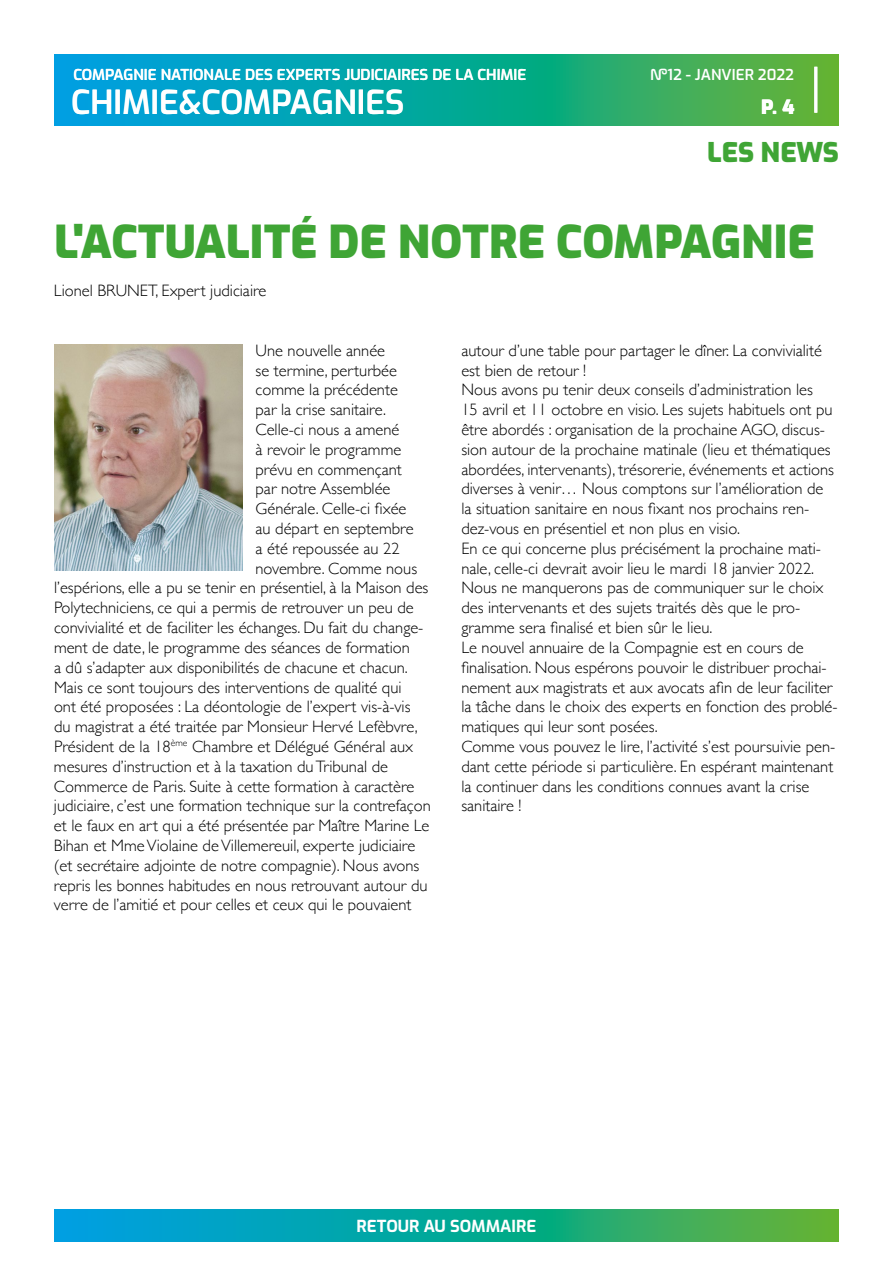
<style>
.page{position:relative;width:893px;height:1263px;background:#fff}
.page>*{position:absolute;margin:0;border:0;box-sizing:border-box;transform-origin:0 0}
.t1{font:900 45px "Exo";color:#3fa535}
.t2{font:600 33px "Exo";color:#fff}
.t3{font:900 27px "Exo";color:#3fa535}
.t4{font:900 19.5px "Exo";color:#fff}
.t5{font:300 16.5px/19.8px "Gill Sans";color:#000}
.t6{font:700 16.5px "Exo";color:#fff}
.t7{font:600 15px "Exo";color:#fff}
</style>
<div class="page">
<svg style="left:54px;top:54px;width:785px;height:71px;background:#17a892"></svg>
<hr style="left:814px;top:67px;width:3px;height:46px;background:#fff">
<svg style="left:54px;top:1209px;width:785px;height:32px;background:#17a892"></svg>
<img style="left:54px;top:344px;width:189px;height:226px">
<p class="t7" style="left:73px;top:63px;width:455px">COMPAGNIE NATIONALE DES EXPERTS JUDICIAIRES DE LA CHIMIE</p>
<p class="t7" style="left:650px;top:63px;width:145px">№12 - JANVIER 2022</p>
<h2 class="t2" style="left:71px;top:77px;width:335px">CHIMIE&amp;COMPAGNIES</h2>
<p class="t4" style="left:761px;top:92px;width:35px">P. 4</p>
<h3 class="t3" style="left:707px;top:132px;width:133px">LES NEWS</h3>
<h1 class="t1" style="left:54px;top:207px;width:762px">L'ACTUALITÉ DE NOTRE COMPAGNIE</h1>
<p class="t5" style="left:54px;top:280px;width:214px">Lionel BRUNET, Expert judiciaire</p>
<p class="t5" style="left:256px;top:340px;width:131px">Une nouvelle année</p>
<p class="t5" style="left:256px;top:360px;width:143px">se termine, perturbée</p>
<p class="t5" style="left:256px;top:379px;width:144px">comme la précédente</p>
<p class="t5" style="left:256px;top:399px;width:132px">par la crise sanitaire.</p>
<p class="t5" style="left:256px;top:419px;width:145px">Celle-ci nous a amené</p>
<p class="t5" style="left:256px;top:439px;width:147px">à revoir le programme</p>
<p class="t5" style="left:256px;top:459px;width:148px">prévu en commençant</p>
<p class="t5" style="left:256px;top:478px;width:136px">par notre Assemblée</p>
<p class="t5" style="left:256px;top:498px;width:152px">Générale. Celle-ci fixée</p>
<p class="t5" style="left:256px;top:518px;width:160px">au départ en septembre</p>
<p class="t5" style="left:256px;top:538px;width:146px">a été repoussée au 22</p>
<p class="t5" style="left:256px;top:558px;width:163px">novembre. Comme nous</p>
<p class="t5" style="left:54px;top:577px;width:376px">l’espérions, elle a pu se tenir en présentiel, à la Maison des</p>
<p class="t5" style="left:54px;top:597px;width:361px">Polytechniciens, ce qui a permis de retrouver un peu de</p>
<p class="t5" style="left:54px;top:617px;width:371px">convivialité et de faciliter les échanges. Du fait du change-</p>
<p class="t5" style="left:54px;top:637px;width:357px">ment de date, le programme des séances de formation</p>
<p class="t5" style="left:54px;top:657px;width:355px">a dû s’adapter aux disponibilités de chacune et chacun.</p>
<p class="t5" style="left:54px;top:676px;width:349px">Mais ce sont toujours des interventions de qualité qui</p>
<p class="t5" style="left:54px;top:696px;width:358px">ont été proposées : La déontologie de l’expert vis-à-vis</p>
<p class="t5" style="left:54px;top:716px;width:365px">du magistrat a été traitée par Monsieur Hervé Lefèbvre,</p>
<p class="t5" style="left:54px;top:736px;width:361px">Président de la 18<sup>ème</sup> Chambre et Délégué Général aux</p>
<p class="t5" style="left:54px;top:756px;width:336px">mesures d’instruction et à la taxation du Tribunal de</p>
<p class="t5" style="left:54px;top:775px;width:362px">Commerce de Paris. Suite à cette formation à caractère</p>
<p class="t5" style="left:54px;top:795px;width:378px">judiciaire, c’est une formation technique sur la contrefaçon</p>
<p class="t5" style="left:54px;top:815px;width:377px">et le faux en art qui a été présentée par Maître Marine Le</p>
<p class="t5" style="left:54px;top:835px;width:363px">Bihan et Mme Violaine de Villemereuil, experte judiciaire</p>
<p class="t5" style="left:54px;top:855px;width:367px">(et secrétaire adjointe de notre compagnie). Nous avons</p>
<p class="t5" style="left:54px;top:874px;width:375px">repris les bonnes habitudes en nous retrouvant autour du</p>
<p class="t5" style="left:54px;top:894px;width:359px">verre de l’amitié et pour celles et ceux qui le pouvaient</p>
<p class="t5" style="left:461px;top:340px;width:378px">autour d’une table pour partager le dîner. La convivialité est bien de retour !<br>Nous avons pu tenir deux conseils d’administration les<br>15 avril et 11 octobre en visio. Les sujets habituels ont pu être abordés : organisation de la prochaine AGO, discus&shy;sion autour de la prochaine matinale (lieu et thématiques abordées, intervenants), trésorerie, événements et actions diverses à venir… Nous comptons sur l’amélioration de la situation sanitaire en nous fixant nos prochains ren&shy;dez-vous en présentiel et non plus en visio.<br>En ce qui concerne plus précisément la prochaine mati&shy;nale, celle-ci devrait avoir lieu le mardi 18 janvier 2022.<br>Nous ne manquerons pas de communiquer sur le choix des intervenants et des sujets traités dès que le pro&shy;gramme sera finalisé et bien sûr le lieu.<br>Le nouvel annuaire de la Compagnie est en cours de finalisation. Nous espérons pouvoir le distribuer prochai&shy;nement aux magistrats et aux avocats afin de leur faciliter la tâche dans le choix des experts en fonction des problé&shy;matiques qui leur sont posées.<br>Comme vous pouvez le lire, l’activité s’est poursuivie pen&shy;dant cette période si particulière. En espérant maintenant la continuer dans les conditions connues avant la crise sanitaire !</p>
<p class="t6" style="left:357px;top:1214px;width:181px">RETOUR AU SOMMAIRE</p>
</div>
